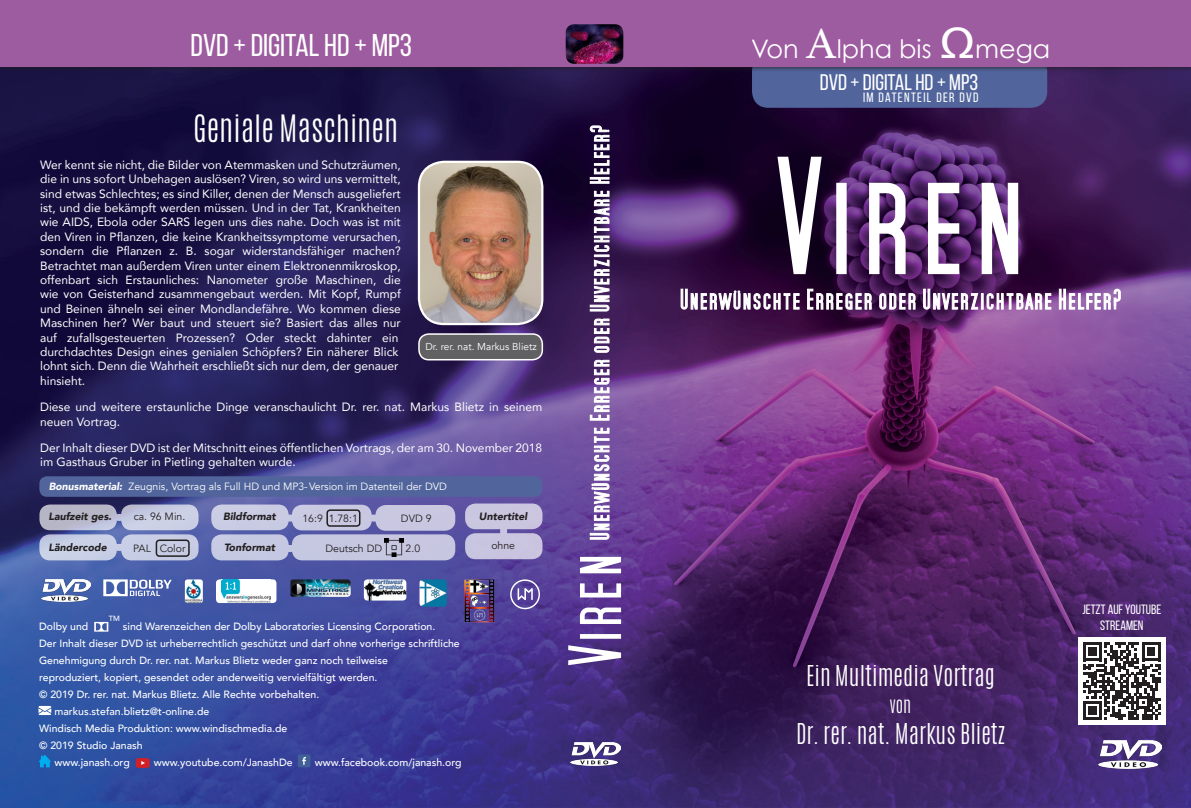
<style>
.page{position:relative;width:1191px;height:808px;background:#fff}
.page>*{position:absolute;margin:0;border:0;box-sizing:border-box;transform-origin:0 0}
.t1{font:31.5px "Bebas Neue";color:#fff}
.t2{font:300 31.5px "Antonio";color:#fff}
.t3{font:25.5px "Century Gothic";color:#fff}
.t4{font:300 24px "Antonio";color:#fff}
.t5{font:22.5px "Bebas Neue";color:#fff}
.t6{font:300 18px "Antonio";color:#fff}
.t7{font:13.5px/16.2px "Bebas Neue";color:#fff;text-align:center}
.t8{font:13.5px "Bebas Neue";letter-spacing:.1em;color:#fff}
.t9{font:12px/14.4px "Avenir";color:#fff}
.t10{font:500 10.5px "Avenir";color:#fff}
.t11{font:10.5px "Avenir";color:#fff}
.t12{font:italic 900 10.5px "Avenir";color:#231f20}
.t13{font:10.5px "Avenir";color:#231f20}
.t14{font:10.05px "Avenir";color:#fff}
.t15{font:500 7.5px "Avenir";color:#fff}
.s1{font-weight:900;font-style:italic}
.s2{font-family:"Athelas";font-size:45px}
.s3{font-size:42px}
</style>
<div class="page">
<img style="left:0;top:72px;width:1191px;height:736px">
<div style="left:752px;top:55px;width:295px;height:53px;background:#51659c;border-radius:16px"></div>
<div style="left:0;top:0;width:1191px;height:72px;background:#231f20;opacity:.75"></div>
<div style="left:0;top:0;width:1191px;height:66px;background:#9d5ba0"></div>
<svg style="left:777px;top:157px;width:241px;height:117px"></svg>
<svg style="left:568px;top:557px;width:53px;height:108px"></svg>
<svg style="left:681px;top:289px;width:439px;height:20px"></svg>
<svg style="left:590px;top:126px;width:19px;height:413px"></svg>
<svg style="left:94px;top:622px;width:14px;height:10px"></svg>
<div style="left:1078px;top:637px;width:87px;height:88px;background:#fff"></div>
<svg style="left:1083px;top:642px;width:77px;height:78px"></svg>
<svg style="left:38px;top:754px;width:13px;height:13px"></svg>
<svg style="left:136px;top:758px;width:14px;height:10px"></svg>
<svg style="left:298px;top:754px;width:12px;height:13px"></svg>
<svg style="left:38px;top:706px;width:13px;height:9px"></svg>
<img style="left:566px;top:24px;width:57px;height:40px">
<img style="left:570px;top:743px;width:51px;height:22px">
<img style="left:1098px;top:740px;width:63px;height:28px">
<img style="left:419px;top:162px;width:123px;height:162px">
<div style="left:418px;top:161px;width:125px;height:164px;border:2px solid #fff;border-radius:25px"></div>
<div style="left:419px;top:334px;width:123px;height:26px;background:#616164;border-radius:10px"></div>
<div style="left:418px;top:333px;width:125px;height:27px;border:2px solid #fff;border-radius:10px"></div>
<svg style="left:465px;top:503px;width:77px;height:56px;background:#bdb7d8"></svg>
<svg style="left:211px;top:504px;width:244px;height:56px;background:#b7b8d9"></svg>
<svg style="left:39px;top:504px;width:159px;height:56px;background:#b1b7d3"></svg>
<div style="left:39px;top:476px;width:503px;height:21px;background:#51659c;border-radius:8px"></div>
<div style="left:326px;top:509px;width:34px;height:18px;border:2px solid #231f20;border-radius:3px"></div>
<div style="left:156px;top:539px;width:34px;height:18px;border:2px solid #231f20;border-radius:3px"></div>
<img style="left:384px;top:539px;width:19px;height:17px">
<img style="left:41px;top:579px;width:49px;height:22px">
<svg style="left:103px;top:579px;width:69px;height:17px"></svg>
<img style="left:185px;top:579px;width:18px;height:24px">
<img style="left:290px;top:579px;width:61px;height:18px">
<div style="left:216px;top:579px;width:60px;height:24px;background:#fff;border-radius:4px"></div>
<img style="left:222px;top:580px;width:48px;height:23px">
<img style="left:364px;top:579px;width:42px;height:21px">
<img style="left:419px;top:579px;width:28px;height:28px">
<svg style="left:510px;top:579px;width:30px;height:30px"></svg>
<img style="left:460px;top:579px;width:37px;height:48px">
<h1 class="t1" style="left:191px;top:28px;width:223px">DVD + DIGITAL HD + MP3</h1>
<h1 class="t2" style="left:193px;top:105px;width:207px">Geniale Maschinen</h1>
<p class="t9" style="left:40px;top:157px;width:362px">Wer kennt sie nicht, die Bilder von Atemmasken und Schutzräumen, die in uns sofort Unbehagen auslösen? Viren, so wird uns vermittelt, sind etwas Schlechtes; es sind Killer, denen der Mensch ausgeliefert ist, und die bekämpft werden müssen. Und in der Tat, Krankheiten wie AIDS, Ebola oder SARS legen uns dies nahe. Doch was ist mit den Viren in Pflanzen, die keine Krankheitssymptome verursachen, sondern die Pflanzen z. B. sogar widerstandsfähiger machen?<br>Betrachtet man außerdem Viren unter einem Elektronenmikroskop, offenbart sich Erstaunliches: Nanometer große Maschinen, die wie von Geisterhand zusammengebaut werden. Mit Kopf, Rumpf und Beinen ähneln sei einer Mondlandefähre. Wo kommen diese Maschinen her? Wer baut und steuert sie? Basiert das alles nur auf zufallsgesteuerten Prozessen? Oder steckt dahinter ein durchdachtes Design eines genialen Schöpfers? Ein näherer Blick lohnt sich. Denn die Wahrheit erschließt sich nur dem, der genauer hinsieht.</p>
<p class="t9" style="left:40px;top:399px;width:503px">Diese und weitere erstaunliche Dinge veranschaulicht Dr. rer. nat. Markus Blietz in seinem neuen Vortrag.</p>
<p class="t9" style="left:40px;top:440px;width:503px">Der Inhalt dieser DVD ist der Mitschnitt eines öffentlichen Vortrags, der am 30. November 2018 im Gasthaus Gruber in Pietling gehalten wurde.</p>
<p class="t14" style="left:425px;top:341px;width:113px">Dr. rer. nat. Markus Blietz</p>
<p class="t11" style="left:49px;top:480px;width:400px"><span class="s1">Bonusmaterial:</span> Zeugnis, Vortrag als Full HD und MP3-Version im Datenteil der DVD</p>
<p class="t13" style="left:401px;top:512px;width:32px">DVD 9</p>
<p class="t12" style="left:479px;top:507px;width:50px">Untertitel</p>
<p class="t13" style="left:491px;top:540px;width:25px">ohne</p>
<p class="t12" style="left:48px;top:508px;width:65px">Laufzeit ges.</p>
<p class="t13" style="left:134px;top:510px;width:53px">ca. 96 Min.</p>
<p class="t12" style="left:223px;top:508px;width:54px">Bildformat</p>
<p class="t13" style="left:302px;top:512px;width:57px">16:9 1.78:1</p>
<p class="t12" style="left:49px;top:539px;width:60px">Ländercode</p>
<p class="t13" style="left:133px;top:542px;width:54px">PAL Color</p>
<p class="t12" style="left:224px;top:538px;width:52px">Tonformat</p>
<p class="t13" style="left:325px;top:542px;width:58px">Deutsch DD</p>
<p class="t13" style="left:405px;top:542px;width:16px">2.0</p>
<p class="t15" style="left:109px;top:612px;width:13px">TM</p>
<p class="t10" style="left:123px;top:617px;width:314px">sind Warenzeichen der Dolby Laboratories Licensing Corporation.</p>
<p class="t10" style="left:39px;top:634px;width:422px">Der Inhalt dieser DVD ist urheberrechtlich geschützt und darf ohne vorherige schriftliche</p>
<p class="t10" style="left:39px;top:651px;width:350px">Genehmigung durch Dr. rer. nat. Markus Blietz weder ganz noch teilweise</p>
<p class="t10" style="left:39px;top:668px;width:340px">reproduziert, kopiert, gesendet oder anderweitig vervielfältigt werden.</p>
<p class="t10" style="left:39px;top:685px;width:282px">© 2019 Dr. rer. nat. Markus Blietz. Alle Rechte vorbehalten.</p>
<p class="t10" style="left:54px;top:702px;width:156px">markus.stefan.blietz@t-online.de</p>
<p class="t10" style="left:39px;top:719px;width:250px">Windisch Media Produktion: www.windischmedia.de</p>
<p class="t10" style="left:39px;top:736px;width:105px">© 2019 Studio Janash</p>
<p class="t10" style="left:54px;top:753px;width:77px">www.janash.org</p>
<p class="t10" style="left:154px;top:753px;width:140px">www.youtube.com/JanashDe</p>
<p class="t10" style="left:315px;top:753px;width:148px">www.facebook.com/janash.org</p>
<p class="t10" style="left:39px;top:617px;width:51px">Dolby und</p>
<h2 class="t3" style="left:751px;top:33px;width:301px">Von <span class="s2">A</span>lpha bis <span class="s3">Ω</span>mega</h2>
<h3 class="t5" style="left:820px;top:70px;width:160px">DVD + DIGITAL HD + MP3</h3>
<p class="t8" style="left:863px;top:90px;width:117px">IM DATENTEIL DER DVD</p>
<h3 class="t4" style="left:806px;top:659px;width:190px">Ein Multimedia Vortrag</h3>
<h3 class="t6" style="left:890px;top:693px;width:23px">von</h3>
<h3 class="t4" style="left:796px;top:716px;width:211px">Dr. rer. nat. Markus Blietz</h3>
<p class="t7" style="left:1082px;top:601px;width:80px">JETZT AUF YOUTUBE<br>STREAMEN</p>
</div>
